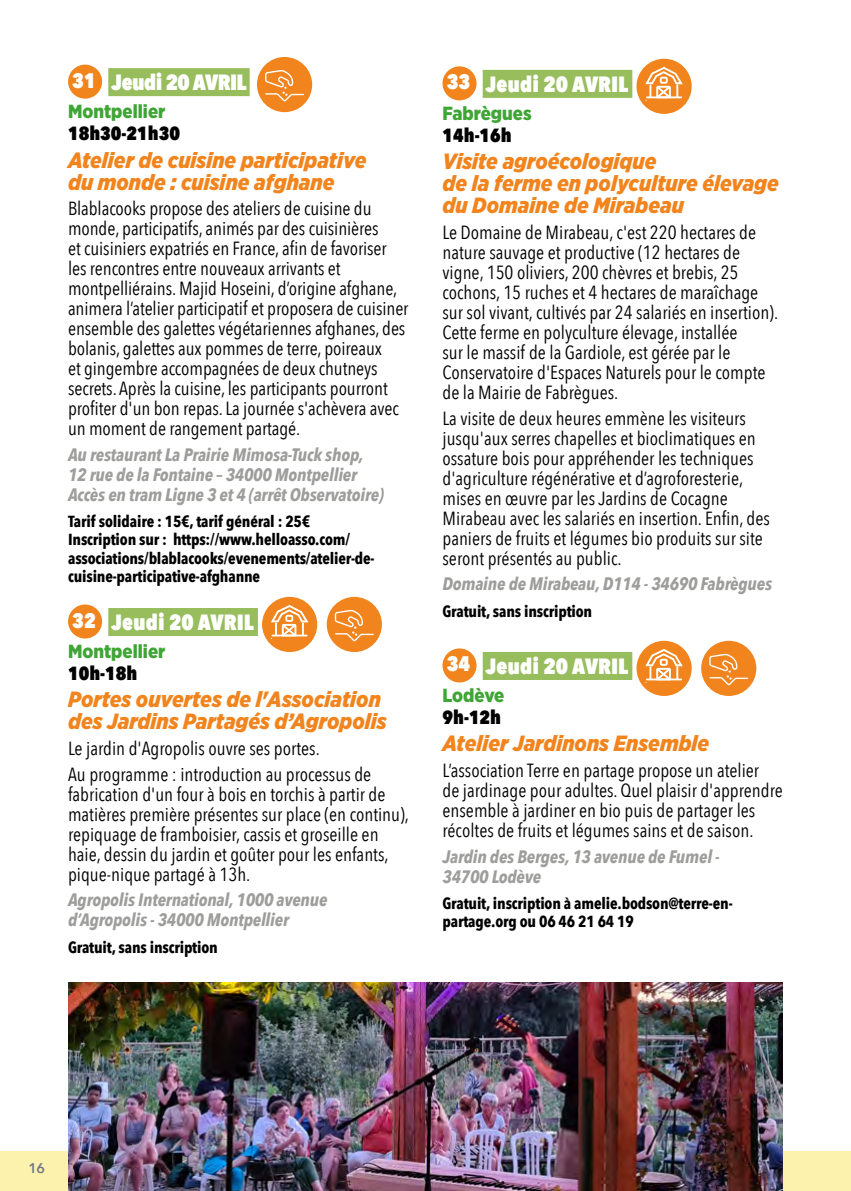
<style>
.page{position:relative;width:851px;height:1191px;background:#fff}
.page>*{position:absolute;margin:0;border:0;box-sizing:border-box;transform-origin:0 0}
.t1{font:italic 900 22px/22px "Gotham Narrow";color:#f1841d}
.t2{font:800 22px "Avenir Next Condensed";color:#fff}
.t3{font:800 22px "Avenir Next Condensed";letter-spacing:-.025em;color:#fff}
.t4{font:19px/20px "Avenir Next Condensed";color:#000}
.t5{font:900 19px "Gotham Narrow";color:#3fa535}
.t6{font:800 19px "Avenir Next Condensed";color:#000}
.t7{font:italic 700 18px/20px "Avenir Next Condensed";letter-spacing:-.01em;color:#9d9d9c}
.t8{font:700 16px/18px "Avenir Next Condensed";letter-spacing:-.01em;color:#000}
.t9{font:600 14px "Avenir Next";color:#6f7884}
.s1{font-size:21px}
</style>
<div class="page">
<div style="left:0;top:1151px;width:850px;height:40px;background:#fcf2ad"></div>
<div style="left:108px;top:68px;width:141px;height:28px;background:#97bd5c"></div>
<div style="left:108px;top:608px;width:150px;height:28px;background:#97bd5c"></div>
<div style="left:68px;top:65px;width:34px;height:34px;background:#f1841d;border-radius:50%"></div>
<div style="left:257px;top:57px;width:55px;height:55px;background:#f1841d;border-radius:50%"></div>
<svg style="left:265px;top:70px;width:39px;height:32px"></svg>
<div style="left:68px;top:604px;width:34px;height:34px;background:#f1841d;border-radius:50%"></div>
<div style="left:262px;top:597px;width:55px;height:55px;background:#f1841d;border-radius:50%"></div>
<svg style="left:271px;top:605px;width:37px;height:32px"></svg>
<div style="left:327px;top:597px;width:55px;height:55px;background:#f1841d;border-radius:50%"></div>
<svg style="left:334px;top:609px;width:40px;height:33px"></svg>
<div style="left:482px;top:70px;width:150px;height:28px;background:#97bd5c"></div>
<div style="left:482px;top:652px;width:150px;height:28px;background:#97bd5c"></div>
<div style="left:442px;top:66px;width:34px;height:34px;background:#f1841d;border-radius:50%"></div>
<div style="left:636px;top:59px;width:55px;height:55px;background:#f1841d;border-radius:50%"></div>
<svg style="left:645px;top:67px;width:37px;height:32px"></svg>
<div style="left:442px;top:648px;width:34px;height:34px;background:#f1841d;border-radius:50%"></div>
<div style="left:636px;top:641px;width:55px;height:55px;background:#f1841d;border-radius:50%"></div>
<svg style="left:645px;top:649px;width:37px;height:32px"></svg>
<div style="left:701px;top:641px;width:55px;height:55px;background:#f1841d;border-radius:50%"></div>
<svg style="left:709px;top:653px;width:39px;height:33px"></svg>
<img style="left:68px;top:982px;width:714px;height:209px">
<p class="t3" style="left:72px;top:69px;width:176px"><span class="s1">31</span> Jeudi 20 AVRIL</p>
<p class="t5" style="left:68px;top:99px;width:99px">Montpellier</p>
<p class="t6" style="left:68px;top:121px;width:113px">18h30-21h30</p>
<p class="t1" style="left:68px;top:148px;width:300px">Atelier de cuisine participative du monde : cuisine afghane</p>
<p class="t4" style="left:68px;top:198px;width:342px">Blablacooks propose des ateliers de cuisine du monde, participatifs, animés par des cuisinières<br>et cuisiniers expatriés en France, afin de favoriser les rencontres entre nouveaux arrivants et montpelliérains. Majid Hoseini, d’origine afghane, animera l’atelier participatif et proposera de cuisiner ensemble des galettes végétariennes afghanes, des bolanis, galettes aux pommes de terre, poireaux<br>et gingembre accompagnées de deux chutneys secrets. Après la cuisine, les participants pourront profiter d'un bon repas. La journée s'achèvera avec un moment de rangement partagé.</p>
<p class="t7" style="left:68px;top:444px;width:317px">Au restaurant La Prairie Mimosa-Tuck shop,<br>12 rue de la Fontaine – 34000 Montpellier<br>Accès en tram Ligne 3 et 4 (arrêt Observatoire)</p>
<p class="t8" style="left:68px;top:513px;width:308px">Tarif solidaire : 15€, tarif général : 25€ Inscription sur : https://www.helloasso.com/ associations/blablacooks/evenements/atelier-de&shy;cuisine-participative-afghanne</p>
<p class="t2" style="left:72px;top:608px;width:183px"><span class="s1">32</span> Jeudi 20 AVRIL</p>
<p class="t5" style="left:68px;top:638px;width:99px">Montpellier</p>
<p class="t6" style="left:68px;top:661px;width:71px">10h-18h</p>
<p class="t1" style="left:68px;top:688px;width:320px">Portes ouvertes de l'Association des Jardins Partagés d’Agropolis</p>
<p class="t4" style="left:68px;top:734px;width:304px;line-height:25.6px">Le jardin d'Agropolis ouvre ses portes.<br>Au programme : introduction au processus de</p>
<p class="t4" style="left:68px;top:783px;width:342px">fabrication d'un four à bois en torchis à partir de matières première présentes sur place (en continu), repiquage de framboisier, cassis et groseille en haie, dessin du jardin et goûter pour les enfants, pique-nique partagé à 13h.</p>
<p class="t7" style="left:68px;top:890px;width:261px">Agropolis International, 1000 avenue d’Agropolis - 34000 Montpellier</p>
<p class="t8" style="left:68px;top:938px;width:151px">Gratuit, sans inscription</p>
<p class="t2" style="left:446px;top:70px;width:183px"><span class="s1">33</span> Jeudi 20 AVRIL</p>
<p class="t5" style="left:442px;top:100px;width:91px">Fabrègues</p>
<p class="t6" style="left:442px;top:123px;width:71px">14h-16h</p>
<p class="t1" style="left:442px;top:150px;width:338px">Visite agroécologique<br>de la ferme en polyculture élevage du Domaine de Mirabeau</p>
<p class="t4" style="left:442px;top:221px;width:337px">Le Domaine de Mirabeau, c'est 220 hectares de nature sauvage et productive (12 hectares de vigne, 150 oliviers, 200 chèvres et brebis, 25 cochons, 15 ruches et 4 hectares de maraîchage sur sol vivant, cultivés par 24 salariés en insertion).<br>Cette ferme en polyculture élevage, installée<br>sur le massif de la Gardiole, est gérée par le Conservatoire d'Espaces Naturels pour le compte de la Mairie de Fabrègues.</p>
<p class="t4" style="left:442px;top:407px;width:329px">La visite de deux heures emmène les visiteurs jusqu'aux serres chapelles et bioclimatiques en ossature bois pour appréhender les techniques d'agriculture régénérative et d’agroforesterie, mises en œuvre par les Jardins de Cocagne Mirabeau avec les salariés en insertion. Enfin, des paniers de fruits et légumes bio produits sur site seront présentés au public.</p>
<p class="t7" style="left:442px;top:574px;width:331px">Domaine de Mirabeau, D114 - 34690 Fabrègues</p>
<p class="t8" style="left:442px;top:602px;width:151px">Gratuit, sans inscription</p>
<p class="t2" style="left:446px;top:652px;width:183px"><span class="s1">34</span> Jeudi 20 AVRIL</p>
<p class="t5" style="left:442px;top:682px;width:63px">Lodève</p>
<p class="t6" style="left:442px;top:705px;width:60px">9h-12h</p>
<p class="t1" style="left:442px;top:732px;width:268px">Atelier Jardinons Ensemble</p>
<p class="t4" style="left:442px;top:759px;width:342px">L’association Terre en partage propose un atelier<br>de jardinage pour adultes. Quel plaisir d'apprendre ensemble à jardiner en bio puis de partager les récoltes de fruits et légumes sains et de saison.</p>
<p class="t7" style="left:442px;top:846px;width:278px">Jardin des Berges, 13 avenue de Fumel -<br>34700 Lodève</p>
<p class="t8" style="left:442px;top:894px;width:291px">Gratuit, inscription à amelie.bodson@terre-en&shy;partage.org ou 06 46 21 64 19</p>
<p class="t9" style="left:28px;top:1155px;width:18px">16</p>
</div>
